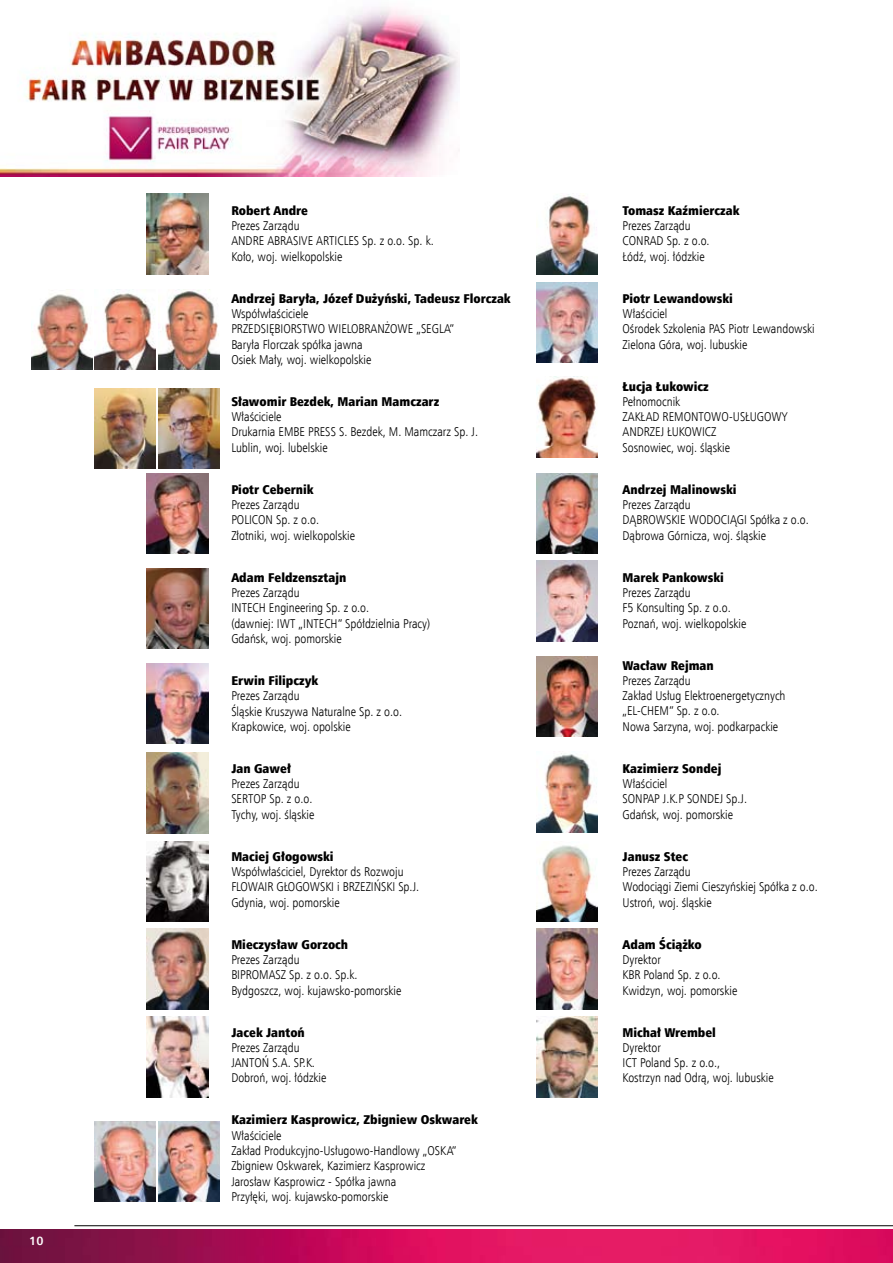
<style>
.page{position:relative;width:893px;height:1263px;background:#fff}
.page>*{position:absolute;margin:0;border:0;box-sizing:border-box;transform-origin:0 0}
.t1{font:12.75px/15.3px "Humnst 777 Lt Cn EU";color:#000}
.t2{font:12.75px "Humnst 777 X Blk Cn EU";color:#000}
.t3{font:700 12px "Humnst 777 EU";color:#fff}
</style>
<div class="page">
<hr style="left:74px;top:1225px;width:819px;height:1px;background:#000">
<img style="left:0;top:1230px;width:893px;height:33px">
<img style="left:25px;top:7px;width:435px;height:113px">
<img style="left:147px;top:1017px;width:61px;height:80px">
<img style="left:147px;top:753px;width:61px;height:80px">
<img style="left:536px;top:753px;width:61px;height:79px">
<img style="left:147px;top:929px;width:61px;height:80px">
<img style="left:536px;top:561px;width:61px;height:80px">
<img style="left:147px;top:569px;width:61px;height:80px">
<img style="left:536px;top:377px;width:61px;height:80px">
<img style="left:147px;top:841px;width:61px;height:80px">
<img style="left:536px;top:282px;width:61px;height:80px">
<img style="left:147px;top:663px;width:61px;height:81px">
<img style="left:147px;top:194px;width:61px;height:80px">
<img style="left:536px;top:845px;width:61px;height:76px">
<img style="left:95px;top:290px;width:61px;height:80px">
<img style="left:31px;top:294px;width:61px;height:76px">
<img style="left:536px;top:473px;width:61px;height:81px">
<img style="left:536px;top:1017px;width:61px;height:80px">
<img style="left:536px;top:929px;width:61px;height:80px">
<img style="left:147px;top:473px;width:61px;height:81px">
<img style="left:536px;top:657px;width:61px;height:80px">
<img style="left:95px;top:1121px;width:61px;height:80px">
<img style="left:159px;top:1121px;width:61px;height:80px">
<img style="left:158px;top:290px;width:62px;height:80px">
<img style="left:536px;top:195px;width:61px;height:79px">
<img style="left:95px;top:388px;width:61px;height:81px">
<img style="left:159px;top:388px;width:61px;height:81px">
<img style="left:0;top:120px;width:445px;height:56px">
<p class="t3" style="left:29px;top:1233px;width:16px">10</p>
<p class="t2" style="left:231px;top:202px;width:78px">Robert Andre</p>
<p class="t1" style="left:231px;top:218px;width:204px">Prezes Zarządu<br>ANDRE ABRASIVE ARTICLES Sp. z o.o. Sp. k.<br>Koło, woj. wielkopolskie</p>
<p class="t2" style="left:231px;top:290px;width:281px">Andrzej Baryła, Józef Dużyński, Tadeusz Florczak</p>
<p class="t1" style="left:231px;top:306px;width:224px">Współwłaściciele<br>PRZEDSIĘBIORSTWO WIELOBRANŻOWE „SEGLA”<br>Baryła Florczak spółka jawna<br>Osiek Mały, woj. wielkopolskie</p>
<p class="t2" style="left:231px;top:393px;width:210px">Sławomir Bezdek, Marian Mamczarz</p>
<p class="t1" style="left:231px;top:409px;width:248px">Właściciele<br>Drukarnia EMBE PRESS S. Bezdek, M. Mamczarz Sp. J.<br>Lublin, woj. lubelskie</p>
<p class="t2" style="left:231px;top:481px;width:84px">Piotr Cebernik</p>
<p class="t1" style="left:231px;top:497px;width:125px">Prezes Zarządu<br>POLICON Sp. z o.o.<br>Złotniki, woj. wielkopolskie</p>
<p class="t2" style="left:231px;top:569px;width:116px">Adam Feldzensztajn</p>
<p class="t1" style="left:231px;top:585px;width:200px">Prezes Zarządu<br>INTECH Engineering Sp. z o.o.<br>(dawniej: IWT „INTECH” Spółdzielnia Pracy)<br>Gdańsk, woj. pomorskie</p>
<p class="t2" style="left:231px;top:672px;width:89px">Erwin Filipczyk</p>
<p class="t1" style="left:231px;top:688px;width:172px">Prezes Zarządu<br>Śląskie Kruszywa Naturalne Sp. z o.o.<br>Krapkowice, woj. opolskie</p>
<p class="t2" style="left:231px;top:760px;width:61px">Jan Gaweł</p>
<p class="t1" style="left:231px;top:776px;width:85px">Prezes Zarządu<br>SERTOP Sp. z o.o.<br>Tychy, woj. śląskie</p>
<p class="t2" style="left:231px;top:848px;width:104px">Maciej Głogowski</p>
<p class="t1" style="left:231px;top:864px;width:189px">Współwłaściciel, Dyrektor ds Rozwoju<br>FLOWAIR GŁOGOWSKI i BRZEZIŃSKI Sp.J.<br>Gdynia, woj. pomorskie</p>
<p class="t2" style="left:231px;top:936px;width:118px">Mieczysław Gorzoch</p>
<p class="t1" style="left:231px;top:952px;width:172px">Prezes Zarządu<br>BIPROMASZ Sp. z o.o. Sp.k.<br>Bydgoszcz, woj. kujawsko-pomorskie</p>
<p class="t2" style="left:231px;top:1024px;width:75px">Jacek Jantoń</p>
<p class="t1" style="left:231px;top:1040px;width:97px">Prezes Zarządu<br>JANTOŃ S.A. SP.K.<br>Dobroń, woj. łódzkie</p>
<p class="t2" style="left:231px;top:1112px;width:248px">Kazimierz Kasprowicz, Zbigniew Oskwarek</p>
<p class="t1" style="left:231px;top:1127px;width:227px">Właściciele<br>Zakład Produkcyjno-Usługowo-Handlowy „OSKA” Zbigniew Oskwarek, Kazimierz Kasprowicz Jarosław Kasprowicz - Spółka jawna<br>Przyłęki, woj. kujawsko-pomorskie</p>
<p class="t2" style="left:622px;top:202px;width:119px">Tomasz Kaźmierczak</p>
<p class="t1" style="left:622px;top:218px;width:89px">Prezes Zarządu<br>CONRAD Sp. z o.o.<br>Łódź, woj. łódzkie</p>
<p class="t2" style="left:622px;top:290px;width:112px">Piotr Lewandowski</p>
<p class="t1" style="left:622px;top:306px;width:194px">Właściciel<br>Ośrodek Szkolenia PAS Piotr Lewandowski<br>Zielona Góra, woj. lubuskie</p>
<p class="t2" style="left:622px;top:378px;width:88px">Łucja Łukowicz</p>
<p class="t1" style="left:622px;top:394px;width:166px">Pełnomocnik<br>ZAKŁAD REMONTOWO-USŁUGOWY<br>ANDRZEJ ŁUKOWICZ<br>Sosnowiec, woj. śląskie</p>
<p class="t2" style="left:622px;top:481px;width:116px">Andrzej Malinowski</p>
<p class="t1" style="left:622px;top:497px;width:188px">Prezes Zarządu<br>DĄBROWSKIE WODOCIĄGI Spółka z o.o.<br>Dąbrowa Górnicza, woj. śląskie</p>
<p class="t2" style="left:622px;top:569px;width:103px">Marek Pankowski</p>
<p class="t1" style="left:622px;top:585px;width:125px">Prezes Zarządu<br>F5 Konsulting Sp. z o.o.<br>Poznań, woj. wielkopolskie</p>
<p class="t2" style="left:622px;top:657px;width:93px">Wacław Rejman</p>
<p class="t1" style="left:622px;top:673px;width:164px">Prezes Zarządu<br>Zakład Usług Elektroenergetycznych „EL-CHEM” Sp. z o.o.<br>Nowa Sarzyna, woj. podkarpackie</p>
<p class="t2" style="left:622px;top:760px;width:101px">Kazimierz Sondej</p>
<p class="t1" style="left:622px;top:776px;width:126px">Właściciel<br>SONPAP J.K.P SONDEJ Sp.J.<br>Gdańsk, woj. pomorskie</p>
<p class="t2" style="left:622px;top:848px;width:67px">Janusz Stec</p>
<p class="t1" style="left:622px;top:864px;width:197px">Prezes Zarządu<br>Wodociągi Ziemi Cieszyńskiej Spółka z o.o.<br>Ustroń, woj. śląskie</p>
<p class="t2" style="left:622px;top:936px;width:81px">Adam Ściążko</p>
<p class="t1" style="left:622px;top:952px;width:116px">Dyrektor<br>KBR Poland Sp. z o.o.<br>Kwidzyn, woj. pomorskie</p>
<p class="t2" style="left:622px;top:1024px;width:95px">Michał Wrembel</p>
<p class="t1" style="left:622px;top:1040px;width:153px">Dyrektor<br>ICT Poland Sp. z o.o.,<br>Kostrzyn nad Odrą, woj. lubuskie</p>
</div>
